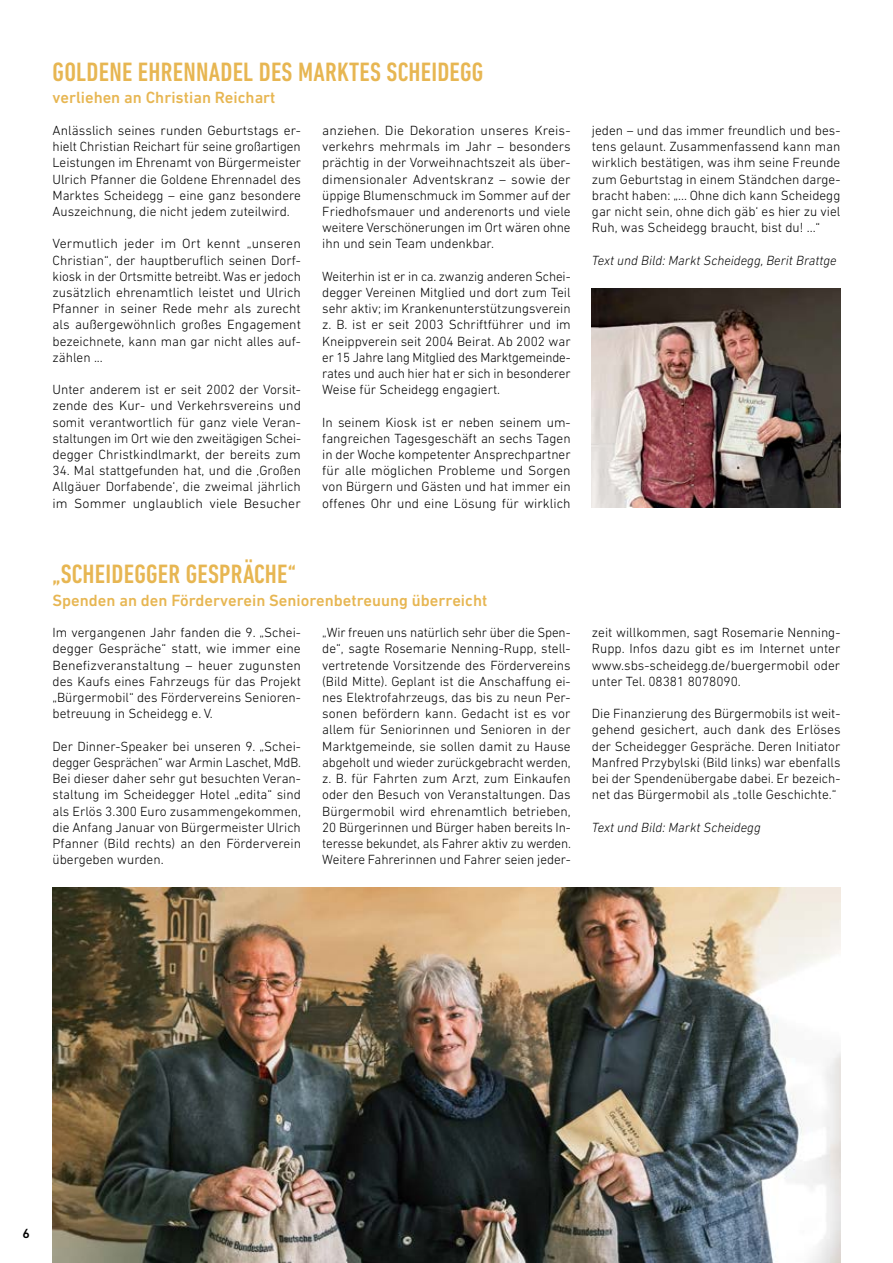
<style>
.page{position:relative;width:893px;height:1263px;background:#fff}
.page>*{position:absolute;margin:0;border:0;box-sizing:border-box;transform-origin:0 0}
.t1{font:500 condensed 27px "DIN Next W1 G";letter-spacing:.01em;color:#e7b652}
.t2{font:500 16.5px "DIN Next W1 G";color:#e7b652}
.t3{font:300 13.5px/16.2px "DIN Next W1 G";color:#000;text-align:justify}
.t4{font:italic 300 13.5px "DIN Next LT Pro";color:#000}
.t5{font:500 13.5px "DIN Next W1 G";color:#000}
</style>
<div class="page">
<img style="left:53px;top:887px;width:787px;height:376px">
<img style="left:592px;top:289px;width:248px;height:219px">
<h1 class="t1" style="left:53px;top:56px;width:432px">GOLDENE EHRENNADEL DES MARKTES SCHEIDEGG</h1>
<p class="t2" style="left:53px;top:88px;width:225px">verliehen an Christian Reichart</p>
<p class="t3" style="left:53px;top:122px;width:250px">Anlässlich seines runden Geburtstags er&shy;hielt Christian Reichart für seine großartigen Leistungen im Ehrenamt von Bürgermeister Ulrich Pfanner die Goldene Ehrennadel des Marktes Scheidegg – eine ganz besondere Auszeichnung, die nicht jedem zuteilwird.</p>
<p class="t3" style="left:53px;top:236px;width:250px">Vermutlich jeder im Ort kennt „unseren Christian“, der hauptberuflich seinen Dorf&shy;kiosk in der Ortsmitte betreibt. Was er jedoch zusätzlich ehrenamtlich leistet und Ulrich Pfanner in seiner Rede mehr als zurecht als außergewöhnlich großes Engagement bezeichnete, kann man gar nicht alles auf&shy;zählen ...</p>
<p class="t3" style="left:53px;top:381px;width:250px">Unter anderem ist er seit 2002 der Vorsit&shy;zende des Kur- und Verkehrsvereins und somit verantwortlich für ganz viele Veran&shy;staltungen im Ort wie den zweitägigen Schei&shy;degger Christkindlmarkt, der bereits zum</p>
<p class="t3" style="left:53px;top:462px;width:250px">34. Mal stattgefunden hat, und die ‚Großen Allgäuer Dorfabende‘, die zweimal jährlich im Sommer unglaublich viele Besucher</p>
<h1 class="t1" style="left:53px;top:559px;width:245px">„SCHEIDEGGER GESPRÄCHE“</h1>
<p class="t3" style="left:322px;top:122px;width:250px">anziehen. Die Dekoration unseres Kreis&shy;verkehrs mehrmals im Jahr – besonders prächtig in der Vorweihnachtszeit als über&shy;dimensionaler Adventskranz – sowie der üppige Blumenschmuck im Sommer auf der Friedhofsmauer und anderenorts und viele weitere Verschönerungen im Ort wären ohne ihn und sein Team undenkbar.</p>
<p class="t3" style="left:322px;top:268px;width:250px">Weiterhin ist er in ca. zwanzig anderen Schei&shy;degger Vereinen Mitglied und dort zum Teil sehr aktiv; im Krankenunterstützungsverein z. B. ist er seit 2003 Schriftführer und im Kneippverein seit 2004 Beirat. Ab 2002 war er 15 Jahre lang Mitglied des Marktgemeinde&shy;rates und auch hier hat er sich in besonderer Weise für Scheidegg engagiert.</p>
<p class="t3" style="left:322px;top:414px;width:250px">In seinem Kiosk ist er neben seinem um&shy;fangreichen Tagesgeschäft an sechs Tagen in der Woche kompetenter Ansprechpartner für alle möglichen Probleme und Sorgen von Bürgern und Gästen und hat immer ein offenes Ohr und eine Lösung für wirklich</p>
<p class="t2" style="left:53px;top:591px;width:436px">Spenden an den Förderverein Seniorenbetreuung überreicht</p>
<p class="t3" style="left:592px;top:122px;width:250px">jeden – und das immer freundlich und bes&shy;tens gelaunt. Zusammenfassend kann man wirklich bestätigen, was ihm seine Freunde zum Geburtstag in einem Ständchen darge&shy;bracht haben: „... Ohne dich kann Scheidegg gar nicht sein, ohne dich gäb‘ es hier zu viel Ruh, was Scheidegg braucht, bist du! ...“</p>
<p class="t4" style="left:592px;top:252px;width:246px">Text und Bild: Markt Scheidegg, Berit Brattge</p>
<p class="t3" style="left:53px;top:624px;width:250px">Im vergangenen Jahr fanden die 9. „Schei&shy;degger Gespräche“ statt, wie immer eine Benefizveranstaltung – heuer zugunsten des Kaufs eines Fahrzeugs für das Projekt „Bürgermobil“ des Fördervereins Senioren&shy;betreuung in Scheidegg e. V.</p>
<p class="t3" style="left:53px;top:738px;width:250px">Der Dinner-Speaker bei unseren 9. „Schei&shy;degger Gesprächen“ war Armin Laschet, MdB.<br>Bei dieser daher sehr gut besuchten Veran&shy;staltung im Scheidegger Hotel „edita“ sind als Erlös 3.300 Euro zusammengekommen, die Anfang Januar von Bürgermeister Ulrich Pfanner (Bild rechts) an den Förderverein übergeben wurden.</p>
<p class="t3" style="left:322px;top:624px;width:250px">„Wir freuen uns natürlich sehr über die Spen&shy;de“, sagte Rosemarie Nenning-Rupp, stell&shy;vertretende Vorsitzende des Fördervereins (Bild Mitte). Geplant ist die Anschaffung ei&shy;nes Elektrofahrzeugs, das bis zu neun Per&shy;sonen befördern kann. Gedacht ist es vor allem für Seniorinnen und Senioren in der Marktgemeinde, sie sollen damit zu Hause abgeholt und wieder zurückgebracht werden, z. B. für Fahrten zum Arzt, zum Einkaufen oder den Besuch von Veranstaltungen. Das Bürgermobil wird ehrenamtlich betrieben, 20 Bürgerinnen und Bürger haben bereits In&shy;teresse bekundet, als Fahrer aktiv zu werden.<br>Weitere Fahrerinnen und Fahrer seien jeder-</p>
<p class="t3" style="left:592px;top:624px;width:250px">zeit willkommen, sagt Rosemarie Nenning-Rupp. Infos dazu gibt es im Internet unter www.sbs-scheidegg.de/buergermobil oder unter Tel. 08381 8078090.</p>
<p class="t3" style="left:592px;top:705px;width:250px">Die Finanzierung des Bürgermobils ist weit&shy;gehend gesichert, auch dank des Erlöses der Scheidegger Gespräche. Deren Initiator Manfred Przybylski (Bild links) war ebenfalls bei der Spendenübergabe dabei. Er bezeich&shy;net das Bürgermobil als „tolle Geschichte.“</p>
<p class="t4" style="left:592px;top:819px;width:170px">Text und Bild: Markt Scheidegg</p>
<p class="t5" style="left:22px;top:1226px;width:9px">6</p>
</div>
